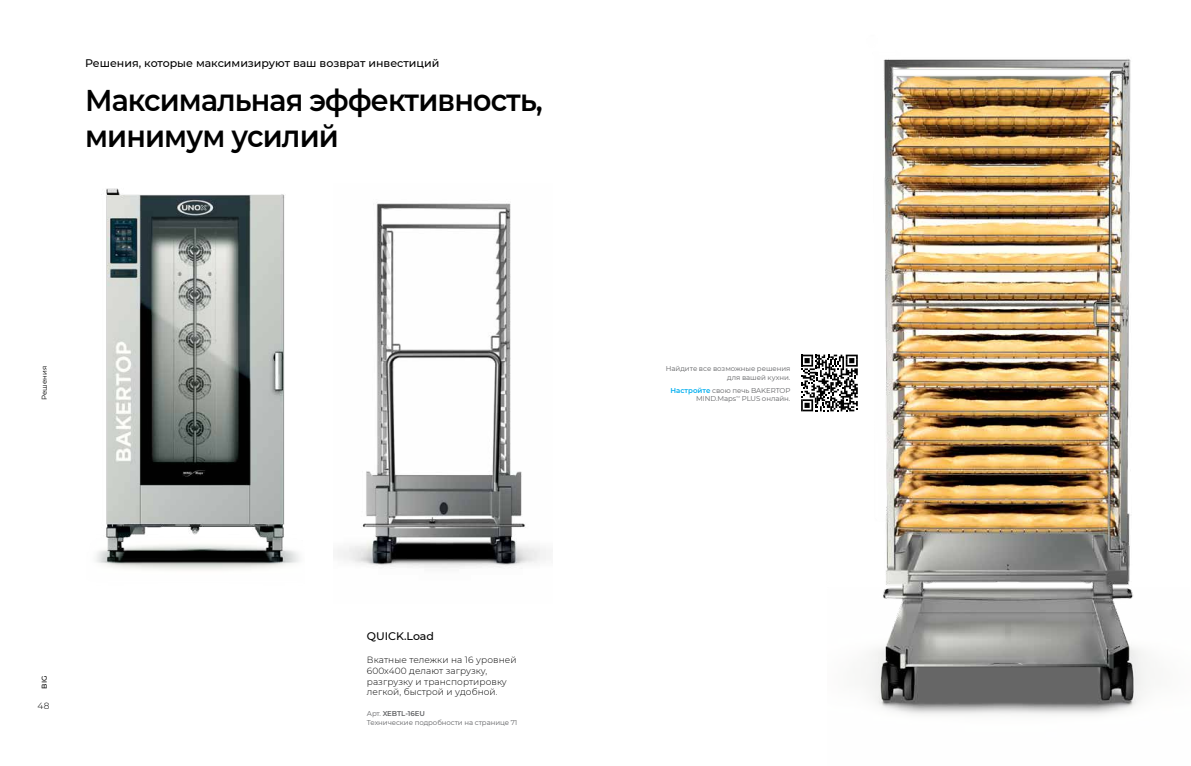
<style>
.page{position:relative;width:1191px;height:766px;background:#fff}
.page>*{position:absolute;margin:0;border:0;box-sizing:border-box;transform-origin:0 0}
.t1{font:600 30px/36px "Montserrat";letter-spacing:-.03em;color:#000;scale:.95 1}
.t2{font:500 11px "Montserrat";color:#000}
.t3{font:300 9px/10.8px "Montserrat";letter-spacing:.01em;color:#000}
.t4{font:7px/8.4px "Montserrat";letter-spacing:-.01em;color:#636466;text-align:right}
.t5{font:7px "Montserrat";color:#000}
.t6{font:500 7px "Montserrat";color:#000}
.s1{font-weight:600}
.s2{font-weight:600;color:#00aeef}
</style>
<div class="page">
<img style="left:337px;top:203px;width:209px;height:365px">
<img style="left:96px;top:188px;width:204px;height:382px">
<img style="left:828px;top:59px;width:319px;height:656px">
<svg style="left:801px;top:354px;width:56px;height:57px"></svg>
<h2 class="t2" style="left:85px;top:56px;width:356px">Решения, которые максимизируют ваш возврат инвестиций</h2>
<h1 class="t1" style="left:85px;top:81px;width:483px">Максимальная эффективность, минимум усилий</h1>
<p class="t5" style="left:40px;top:400px;width:35px;rotate:-90deg">Решения</p>
<p class="t6" style="left:40px;top:688px;width:14px;rotate:-90deg">BIG</p>
<p class="t3" style="left:38px;top:700px;width:13px">48</p>
<h2 class="t2" style="left:367px;top:627px;width:69px">QUICK.Load</h2>
<p class="t3" style="left:367px;top:654px;width:151px">Вкатные тележки на 16 уровней<br>600x400 делают загрузку, разгрузку и транспортировку легкой, быстрой и удобной.</p>
<p class="t4" style="left:367px;top:709px;width:152px;text-align:left">Арт. <span class="s1">XEBTL-16EU<br></span>Технические подробности на странице 71</p>
<p class="t4" style="left:666px;top:364px;width:126px">Найдите все возможные решения для вашей кухни.</p>
<p class="t4" style="left:670px;top:386px;width:121px"><span class="s2">Настройте</span> свою печь BAKERTOP<br>MIND.Maps<sup>™</sup> PLUS онлайн.</p>
</div>
